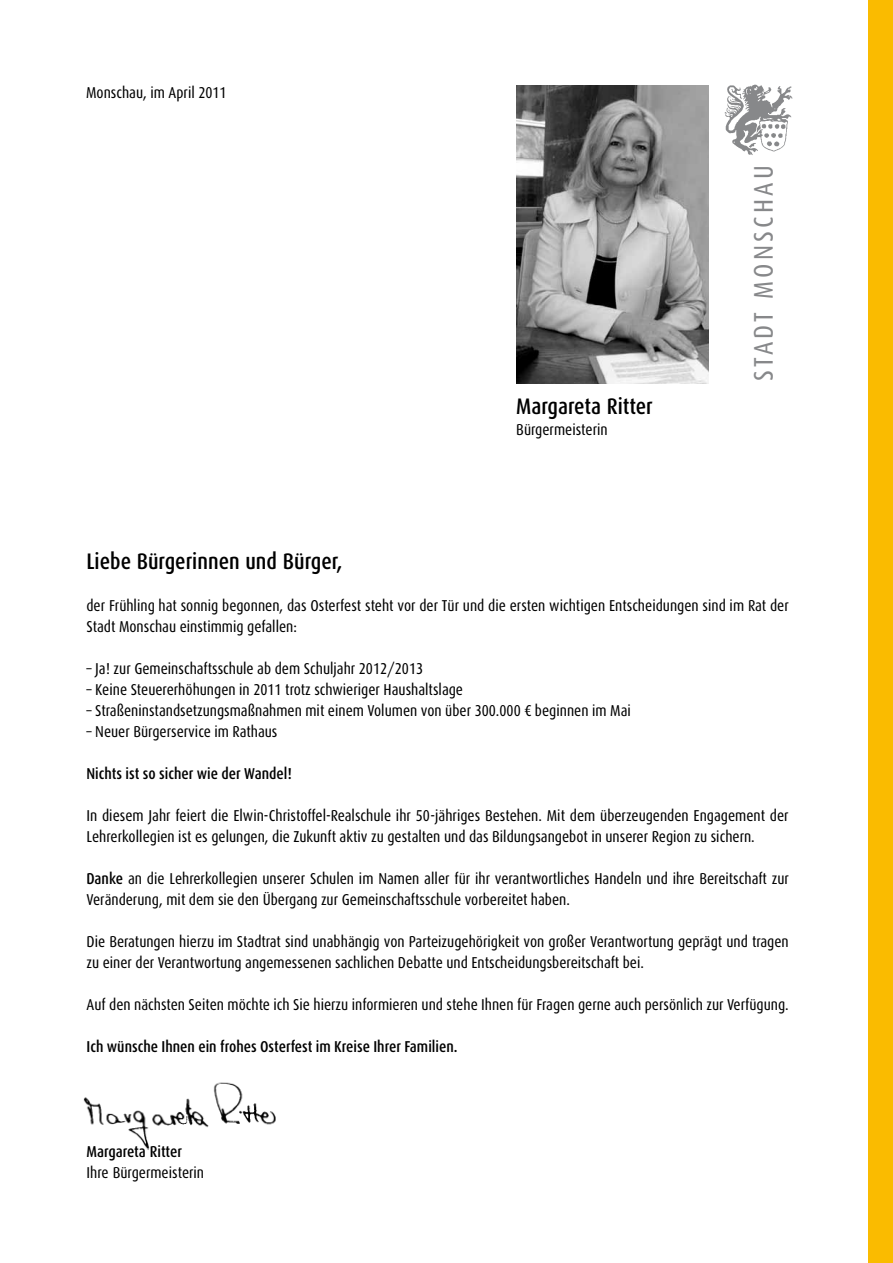
<style>
.page{position:relative;width:893px;height:1263px;background:#fff}
.page>*{position:absolute;margin:0;border:0;box-sizing:border-box;transform-origin:0 0}
.t1{font:27px "Dax Condensed";color:#87888a}
.t2{font:500 22.5px "Dax Condensed";color:#000}
.t3{font:15.75px/21px "Dax Condensed";color:#000}
.t4{font:500 15.75px "Dax Condensed";color:#000}
.s1{font-weight:500}
</style>
<div class="page">
<img style="left:517px;top:85px;width:191px;height:298px">
<img style="left:724px;top:84px;width:69px;height:71px">
<div style="left:869px;top:0;width:24px;height:1263px;background:#fabb00"></div>
<img style="left:83px;top:1082px;width:193px;height:68px">
<p class="t3" style="left:86px;top:82px;width:142px">Monschau, im April 2011</p>
<h2 class="t2" style="left:516px;top:394px;width:138px">Margareta Ritter</h2>
<p class="t3" style="left:516px;top:419px;width:93px">Bürgermeisterin</p>
<h1 class="t1" style="left:749px;top:381px;width:217px;rotate:-90deg">Stadt Monschau</h1>
<h2 class="t2" style="left:86px;top:549px;width:258px">Liebe Bürgerinnen und Bürger,</h2>
<p class="t3" style="left:86px;top:595px;width:704px">der Frühling hat sonnig begonnen, das Osterfest steht vor der Tür und die ersten wichtigen Entscheidungen sind im Rat der<br>Stadt Monschau einstimmig gefallen:</p>
<p class="t3" style="left:86px;top:658px;width:338px">– Ja! zur Gemeinschaftsschule ab dem Schuljahr 2012/2013</p>
<p class="t3" style="left:86px;top:679px;width:378px">– Keine Steuererhöhungen in 2011 trotz schwieriger Haushaltslage</p>
<p class="t3" style="left:86px;top:700px;width:546px">– Straßeninstandsetzungsmaßnahmen mit einem Volumen von über 300.000 € beginnen im Mai</p>
<p class="t3" style="left:86px;top:721px;width:193px">– Neuer Bürgerservice im Rathaus</p>
<p class="t4" style="left:86px;top:765px;width:207px">Nichts ist so sicher wie der Wandel!</p>
<p class="t3" style="left:86px;top:805px;width:704px">In diesem Jahr feiert die Elwin-Christoffel-Realschule ihr 50-jähriges Bestehen. Mit dem überzeugenden Engagement der<br>Lehrerkollegien ist es gelungen, die Zukunft aktiv zu gestalten und das Bildungsangebot in unserer Region zu sichern.</p>
<p class="t3" style="left:86px;top:868px;width:704px"><span class="s1">Danke</span> an die Lehrerkollegien unserer Schulen im Namen aller für ihr verantwortliches Handeln und ihre Bereitschaft zur<br>Veränderung, mit dem sie den Übergang zur Gemeinschaftsschule vorbereitet haben.</p>
<p class="t3" style="left:86px;top:931px;width:704px">Die Beratungen hierzu im Stadtrat sind unabhängig von Parteizugehörigkeit von großer Verantwortung geprägt und tragen zu einer der Verantwortung angemessenen sachlichen Debatte und Entscheidungsbereitschaft bei.</p>
<p class="t3" style="left:86px;top:994px;width:704px">Auf den nächsten Seiten möchte ich Sie hierzu informieren und stehe Ihnen für Fragen gerne auch persönlich zur Verfügung.</p>
<p class="t4" style="left:86px;top:1038px;width:373px">Ich wünsche Ihnen ein frohes Osterfest im Kreise Ihrer Familien.</p>
<p class="t4" style="left:86px;top:1143px;width:97px">Margareta Ritter</p>
<p class="t3" style="left:86px;top:1162px;width:119px">Ihre Bürgermeisterin</p>
</div>
